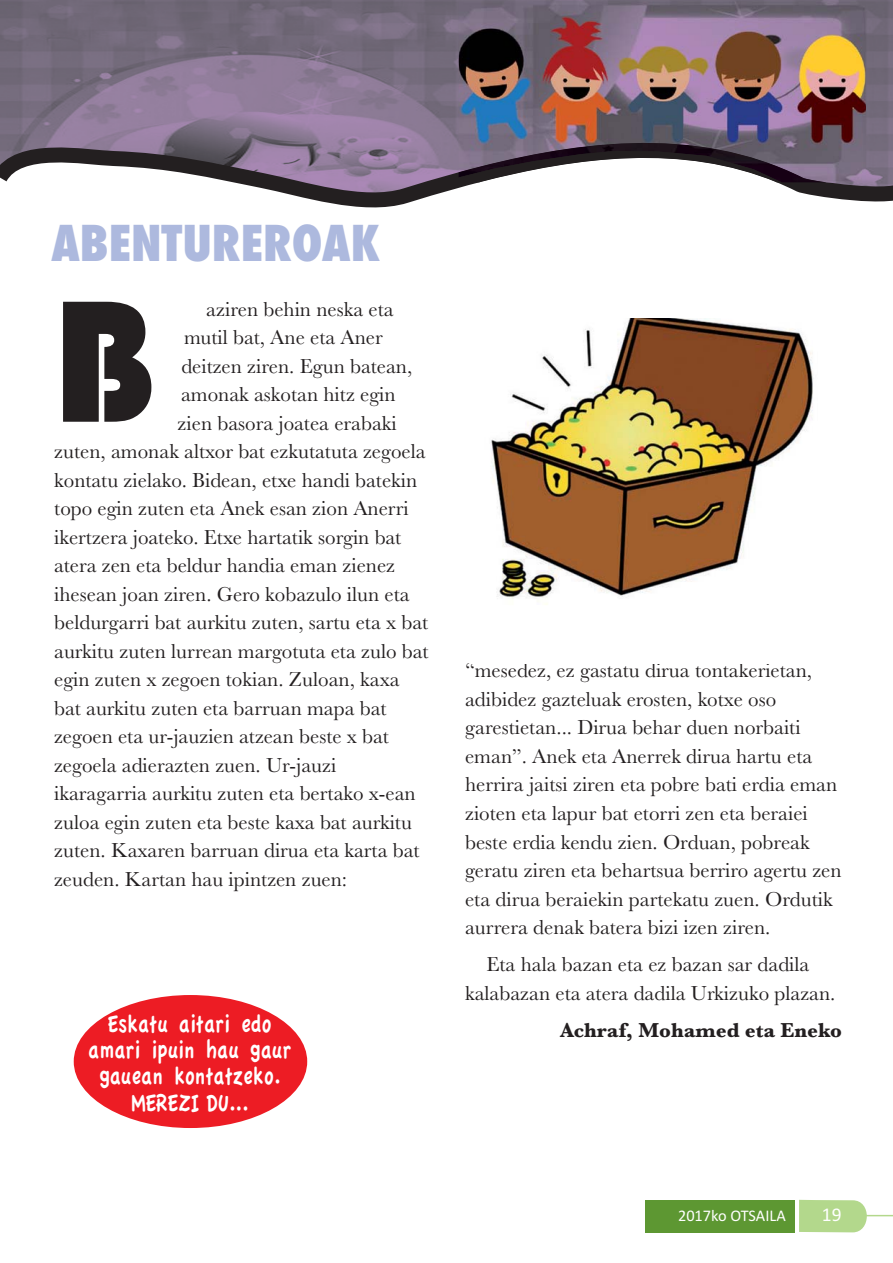
<style>
.page{position:relative;width:893px;height:1263px;background:#fff}
.page>*{position:absolute;margin:0;border:0;box-sizing:border-box;transform-origin:0 0}
.t1{font:180px "Bauhaus 93";color:#231f20}
.t2{font:800 condensed 48px "Futura";color:#adb9de}
.t3{font:26.25px/26.2px "Apple Casual";color:#fff;text-align:center;scale:.8 1}
.t4{font:21px/28.5px "Baskerville";color:#231f20}
.t5{font:700 21px "Baskerville";color:#231f20}
.t6{font:19.5px "Calibri";color:#fff}
.t7{font:16.35px "Calibri";color:#fff}
</style>
<div class="page">
<img style="left:0;top:0;width:893px;height:123px">
<svg style="left:799px;top:1200px;width:73px;height:32px;background:#bbdc98"></svg>
<hr style="left:855px;top:1215px;width:38px;height:1px;background:#b3d88c">
<div style="left:645px;top:1200px;width:149px;height:32px;background:#5d9732"></div>
<svg style="left:0;top:123px;width:893px;height:85px"></svg>
<div style="left:74px;top:995px;width:233px;height:133px;background:#ed1c24;border-radius:50%"></div>
<img style="left:459px;top:1px;width:407px;height:181px">
<img style="left:459px;top:143px;width:367px;height:39px">
<img style="left:459px;top:151px;width:323px;height:31px">
<img style="left:491px;top:318px;width:323px;height:287px">
<h2 class="t2" style="left:51px;top:223px;width:331px">ABENTUREROAK</h2>
<h1 class="t1" style="left:51px;top:254px;width:104px">B</h1>
<p class="t4" style="left:206px;top:297px;width:189px">aziren behin neska eta</p>
<p class="t4" style="left:184px;top:325px;width:200px">mutil bat, Ane eta Aner</p>
<p class="t4" style="left:181px;top:354px;width:232px">deitzen ziren. Egun batean,</p>
<p class="t4" style="left:181px;top:382px;width:216px">amonak askotan hitz egin</p>
<p class="t4" style="left:178px;top:411px;width:221px">zien basora joatea erabaki</p>
<p class="t4" style="left:54px;top:439px;width:373px">zuten, amonak altxor bat ezkutatuta zegoela</p>
<p class="t4" style="left:54px;top:468px;width:365px">kontatu zielako. Bidean, etxe handi batekin</p>
<p class="t4" style="left:54px;top:496px;width:356px">topo egin zuten eta Anek esan zion Anerri</p>
<p class="t4" style="left:54px;top:525px;width:349px">ikertzera joateko. Etxe hartatik sorgin bat</p>
<p class="t4" style="left:54px;top:553px;width:343px">atera zen eta beldur handia eman zienez</p>
<p class="t4" style="left:54px;top:582px;width:357px">ihesean joan ziren. Gero kobazulo ilun eta</p>
<p class="t4" style="left:54px;top:610px;width:375px">beldurgarri bat aurkitu zuten, sartu eta x bat</p>
<p class="t4" style="left:54px;top:639px;width:376px">aurkitu zuten lurrean margotuta eta zulo bat</p>
<p class="t4" style="left:54px;top:667px;width:347px">egin zuten x zegoen tokian. Zuloan, kaxa</p>
<p class="t4" style="left:54px;top:696px;width:334px">bat aurkitu zuten eta barruan mapa bat</p>
<p class="t4" style="left:54px;top:724px;width:336px">zegoen eta ur-jauzien atzean beste x bat</p>
<p class="t4" style="left:54px;top:753px;width:284px">zegoela adierazten zuen. Ur-jauzi</p>
<p class="t4" style="left:54px;top:781px;width:363px">ikaragarria aurkitu zuten eta bertako x-ean</p>
<p class="t4" style="left:54px;top:810px;width:359px">zuloa egin zuten eta beste kaxa bat aurkitu</p>
<p class="t4" style="left:54px;top:838px;width:367px">zuten. Kaxaren barruan dirua eta karta bat</p>
<p class="t4" style="left:54px;top:867px;width:295px">zeuden. Kartan hau ipintzen zuen:</p>
<p class="t3" style="left:88px;top:1012px;width:255px">Eskatu aitari edo amari ipuin hau gaur gauean kontatzeko.<br>MEREZI DU...</p>
<p class="t4" style="left:465px;top:659px;width:378px">“mesedez, ez gastatu dirua tontakerietan, adibidez gazteluak erosten, kotxe oso garestietan... Dirua behar duen norbaiti eman”. Anek eta Anerrek dirua hartu eta herrira jaitsi ziren eta pobre bati erdia eman zioten eta lapur bat etorri zen eta beraiei beste erdia kendu zien. Orduan, pobreak geratu ziren eta behartsua berriro agertu zen eta dirua beraiekin partekatu zuen. Ordutik aurrera denak batera bizi izen ziren.</p>
<p class="t4" style="left:465px;top:952px;width:372px;text-align:center">Eta hala bazan eta ez bazan sar dadila kalabazan eta atera dadila Urkizuko plazan.</p>
<p class="t5" style="left:561px;top:1017px;width:283px">Achraf, Mohamed eta Eneko</p>
<p class="t7" style="left:678px;top:1210px;width:109px">2017ko OTSAILA</p>
<p class="t6" style="left:822px;top:1207px;width:21px">19</p>
</div>
